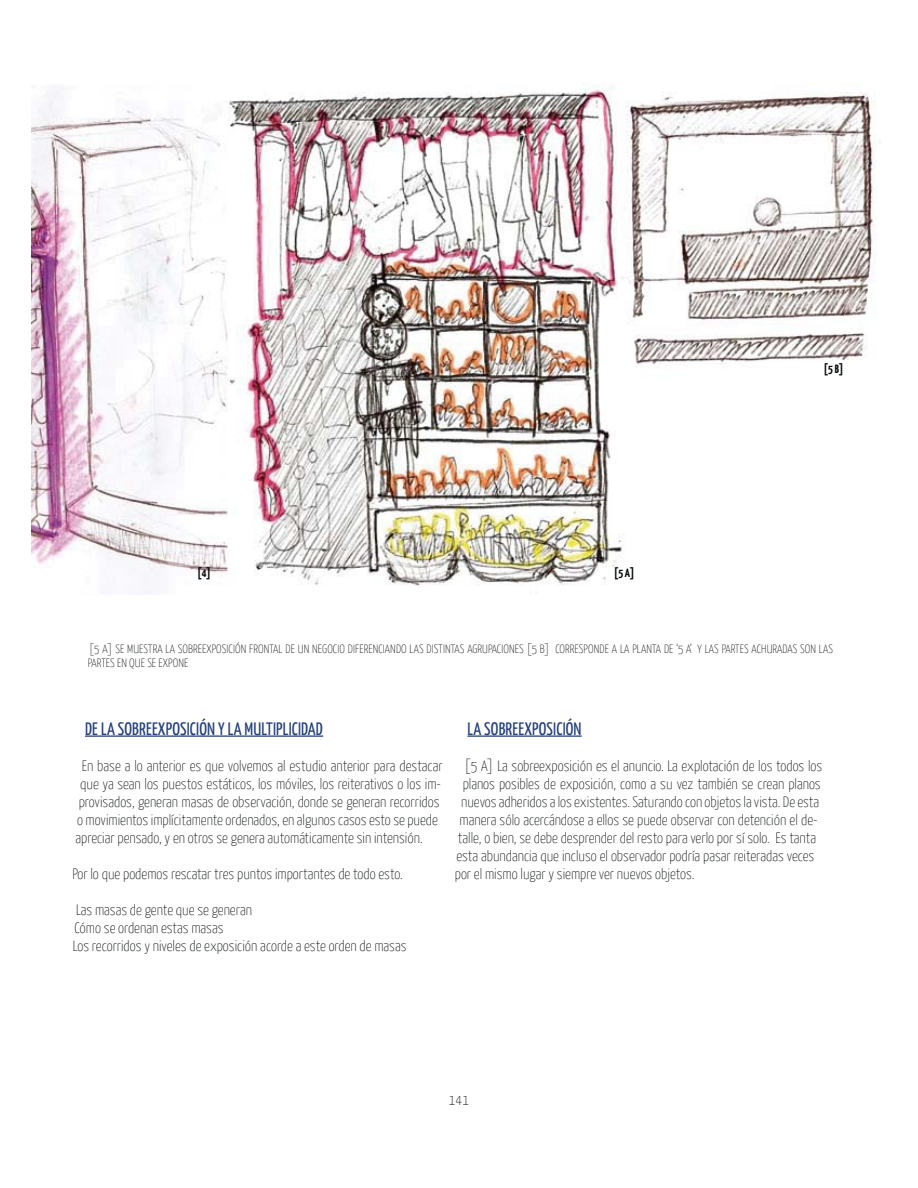
<style>
.page{position:relative;width:918px;height:1188px;background:#fff}
.page>*{position:absolute;margin:0;border:0;box-sizing:border-box;transform-origin:0 0}
.t1{font:18px "Yanone Kaffeesatz";letter-spacing:.01em;color:#223e7e}
.t2{font:100 15px/18px "Yanone Kaffeesatz";color:#040809}
.t3{font:100 12px/14.4px "Yanone Kaffeesatz";letter-spacing:.01em;color:#040809}
.t4{font:700 12px "Yanone Kaffeesatz";color:#040809}
</style>
<div class="page">
<hr style="left:85px;top:735px;width:238px;height:2px;background:#223e7e">
<img style="left:32px;top:84px;width:848px;height:510px">
<hr style="left:467px;top:735px;width:115px;height:2px;background:#223e7e">
<p class="t4" style="left:198px;top:568px;width:15px">[4]</p>
<p class="t4" style="left:614px;top:568px;width:22px">[5 A]</p>
<p class="t4" style="left:824px;top:364px;width:21px">[5 B]</p>
<p class="t3" style="left:88px;top:643px;width:747px">[5 A] SE MUESTRA LA SOBREEXPOSICIÓN FRONTAL DE UN NEGOCIO DIFERENCIANDO LAS DISTINTAS AGRUPACIONES [5 B] CORRESPONDE A LA PLANTA DE ‘5 A’ Y LAS PARTES ACHURADAS SON LAS<br>PARTES EN QUE SE EXPONE</p>
<p class="t1" style="left:85px;top:722px;width:239px">DE LA SOBREEXPOSICIÓN Y LA MULTIPLICIDAD</p>
<p class="t2" style="left:82px;top:758px;width:362px">En base a lo anterior es que volvemos al estudio anterior para destacar</p>
<p class="t2" style="left:80px;top:776px;width:362px">que ya sean los puestos estáticos, los móviles, los reiterativos o los im-</p>
<p class="t2" style="left:79px;top:794px;width:362px">provisados, generan masas de observación, donde se generan recorridos</p>
<p class="t2" style="left:77px;top:812px;width:362px">o movimientos implícitamente ordenados, en algunos casos esto se puede</p>
<p class="t2" style="left:76px;top:830px;width:349px">apreciar pensado, y en otros se genera automáticamente sin intensión.</p>
<p class="t2" style="left:72px;top:866px;width:332px">Por lo que podemos rescatar tres puntos importantes de todo esto.</p>
<p class="t2" style="left:73px;top:902px;width:335px">Las masas de gente que se generan<br>Cómo se ordenan estas masas<br>Los recorridos y niveles de exposición acorde a este orden de masas</p>
<p class="t1" style="left:467px;top:722px;width:116px">LA SOBREEXPOSICIÓN</p>
<p class="t2" style="left:464px;top:758px;width:360px">[5 A] La sobreexposición es el anuncio. La explotación de los todos los</p>
<p class="t2" style="left:463px;top:776px;width:360px">planos posibles de exposición, como a su vez también se crean planos</p>
<p class="t2" style="left:461px;top:794px;width:360px">nuevos adheridos a los existentes. Saturando con objetos la vista. De esta</p>
<p class="t2" style="left:460px;top:812px;width:360px">manera sólo acercándose a ellos se puede observar con detención el de-</p>
<p class="t2" style="left:458px;top:830px;width:360px">talle, o bien, se debe desprender del resto para verlo por sí solo. Es tanta</p>
<p class="t2" style="left:456px;top:848px;width:360px">esta abundancia que incluso el observador podría pasar reiteradas veces</p>
<p class="t2" style="left:455px;top:866px;width:241px">por el mismo lugar y siempre ver nuevos objetos.</p>
<p class="t2" style="left:449px;top:1092px;width:22px">141</p>
</div>
